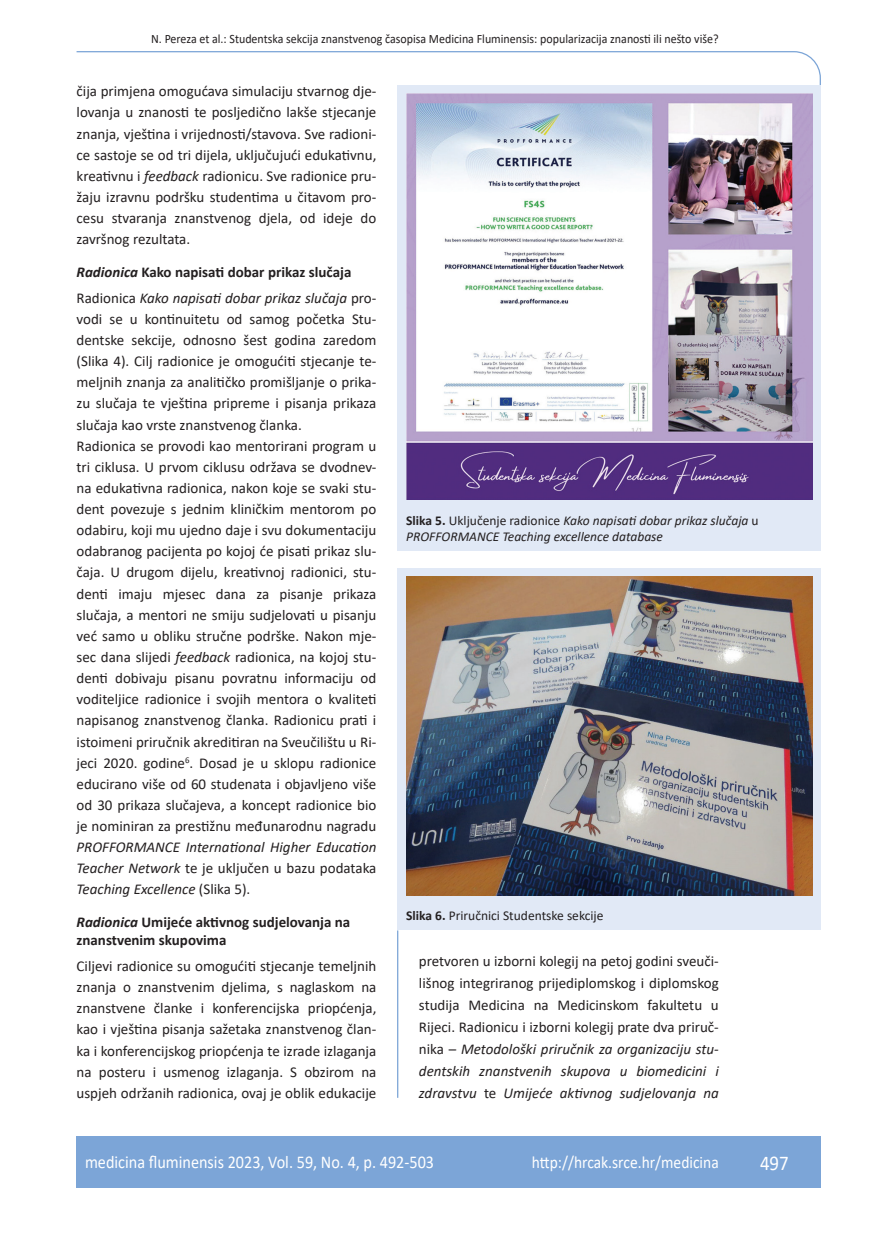
<style>
.page{position:relative;width:872px;height:1234px;background:#fff}
.page>*{position:absolute;margin:0;border:0;box-sizing:border-box;transform-origin:0 0}
.t1{font:21px "Calibri";color:#fff;scale:.9 1}
.t2{font:18px "Calibri";color:#fff;scale:.9 1}
.t3{font:17.25px "Calibri";color:#fff;scale:.9 1}
.osnovni_tekst{font:15px/21.1px "Calibri";color:#231f20;text-align:justify}
.podpodnaslov{font:700 15px/18.1px "Calibri";color:#231f20}
.potpis_slika{font:italic 13.5px/16.5px "Calibri";color:#231f20}
.potpis_slika-2{font:13.5px "Calibri";color:#231f20}
.glava{font:12.75px "Calibri";color:#231f20;scale:.94 1}
.s1{font-style:italic}
.s2{font-weight:700;font-style:normal}
.s3{font-style:normal}
.s4{font-weight:700}
</style>
<div class="page">
<svg style="left:76px;top:51px;width:745px;height:275px"></svg>
<hr style="left:397px;top:930px;width:1px;height:167px;background:#7ca5d7">
<div style="left:77px;top:1135px;width:744px;height:51px;background:#7ca5d7"></div>
<div style="left:398px;top:85px;width:423px;height:465px;background:#e1e9f6"></div>
<img style="left:406px;top:94px;width:406px;height:405px">
<div style="left:398px;top:567px;width:423px;height:362px;background:#e1e9f6"></div>
<img style="left:406px;top:576px;width:406px;height:319px">
<p class="glava" style="left:151px;top:29px;width:605px">N. Pereza et al.: Studentska sekcija znanstvenog časopisa Medicina Fluminensis: popularizacija znanosti ili nešto više?</p>
<p class="osnovni_tekst" style="left:77px;top:80px;width:301px">čija primjena omogućava simulaciju stvarnog dje&shy;lovanja u znanosti te posljedično lakše stjecanje znanja, vještina i vrijednosti/stavova. Sve radioni&shy;ce sastoje se od tri dijela, uključujući edukativnu, kreativnu i <span class="s1">feedback</span> radionicu. Sve radionice pru&shy;žaju izravnu podršku studentima u čitavom pro&shy;cesu stvaranja znanstvenog djela, od ideje do završnog rezultata.</p>
<p class="podpodnaslov" style="left:77px;top:262px;width:276px"><span class="s1">Radionica</span> Kako napisati dobar prikaz slučaja</p>
<p class="osnovni_tekst" style="left:77px;top:287px;width:301px">Radionica <span class="s1">Kako napisati dobar prikaz slučaja</span> pro&shy;vodi se u kontinuitetu od samog početka Stu&shy;dentske sekcije, odnosno šest godina zaredom (Slika 4). Cilj radionice je omogućiti stjecanje te&shy;meljnih znanja za analitičko promišljanje o prika&shy;zu slučaja te vještina pripreme i pisanja prikaza slučaja kao vrste znanstvenog članka.</p>
<p class="osnovni_tekst" style="left:77px;top:434px;width:301px">Radionica se provodi kao mentorirani program u tri ciklusa. U prvom ciklusu održava se dvodnev&shy;na edukativna radionica, nakon koje se svaki stu&shy;dent povezuje s jednim kliničkim mentorom po odabiru, koji mu ujedno daje i svu dokumentaciju odabranog pacijenta po kojoj će pisati prikaz slu&shy;čaja. U drugom dijelu, kreativnoj radionici, stu&shy;denti imaju mjesec dana za pisanje prikaza slučaja, a mentori ne smiju sudjelovati u pisanju već samo u obliku stručne podrške. Nakon mje&shy;sec dana slijedi <span class="s1">feedback</span> radionica, na kojoj stu&shy;denti dobivaju pisanu povratnu informaciju od voditeljice radionice i svojih mentora o kvaliteti napisanog znanstvenog članka. Radionicu prati i istoimeni priručnik akreditiran na Sveučilištu u Ri&shy;jeci 2020. godine<sup>6</sup>. Dosad je u sklopu radionice educirano više od 60 studenata i objavljeno više od 30 prikaza slučajeva, a koncept radionice bio je nominiran za prestižnu međunarodnu nagradu <span class="s1">PROFFORMANCE International Higher Education Teacher Network</span> te je uključen u bazu podataka <span class="s1">Teaching Excellence</span> (Slika 5).</p>
<p class="podpodnaslov" style="left:77px;top:912px;width:275px"><span class="s1">Radionica</span> Umijeće aktivnog sudjelovanja na znanstvenim skupovima</p>
<p class="osnovni_tekst" style="left:77px;top:954px;width:301px">Ciljevi radionice su omogućiti stjecanje temeljnih znanja o znanstvenim djelima, s naglaskom na znanstvene članke i konferencijska priopćenja, kao i vještina pisanja sažetaka znanstvenog član&shy;ka i konferencijskog priopćenja te izrade izlaganja na posteru i usmenog izlaganja. S obzirom na uspjeh održanih radionica, ovaj je oblik edukacije</p>
<p class="potpis_slika" style="left:406px;top:511px;width:354px"><span class="s2">Slika 5.</span> <span class="s3">Uključenje radionice</span> Kako napisati dobar prikaz slučaja <span class="s3">u<br></span>PROFFORMANCE Teaching excellence database</p>
<p class="potpis_slika-2" style="left:406px;top:906px;width:199px"><span class="s4">Slika 6.</span> Priručnici Studentske sekcije</p>
<p class="osnovni_tekst" style="left:419px;top:949px;width:301px;line-height:22px">pretvoren u izborni kolegij na petoj godini sveuči&shy;lišnog integriranog prijediplomskog i diplomskog studija Medicina na Medicinskom fakultetu u Rijeci. Radionicu i izborni kolegij prate dva priruč&shy;nika – <span class="s1">Metodološki priručnik za organizaciju stu&shy;dentskih znanstvenih skupova u biomedicini i zdravstvu</span> te <span class="s1">Umijeće aktivnog sudjelovanja na</span></p>
<p class="t2" style="left:85px;top:1149px;width:389px">medicina fluminensis 2023, Vol. 59, No. 4, p. 492-503</p>
<p class="t3" style="left:532px;top:1150px;width:209px">http://hrcak.srce.hr/medicina</p>
<p class="t1" style="left:760px;top:1147px;width:33px">497</p>
</div>
